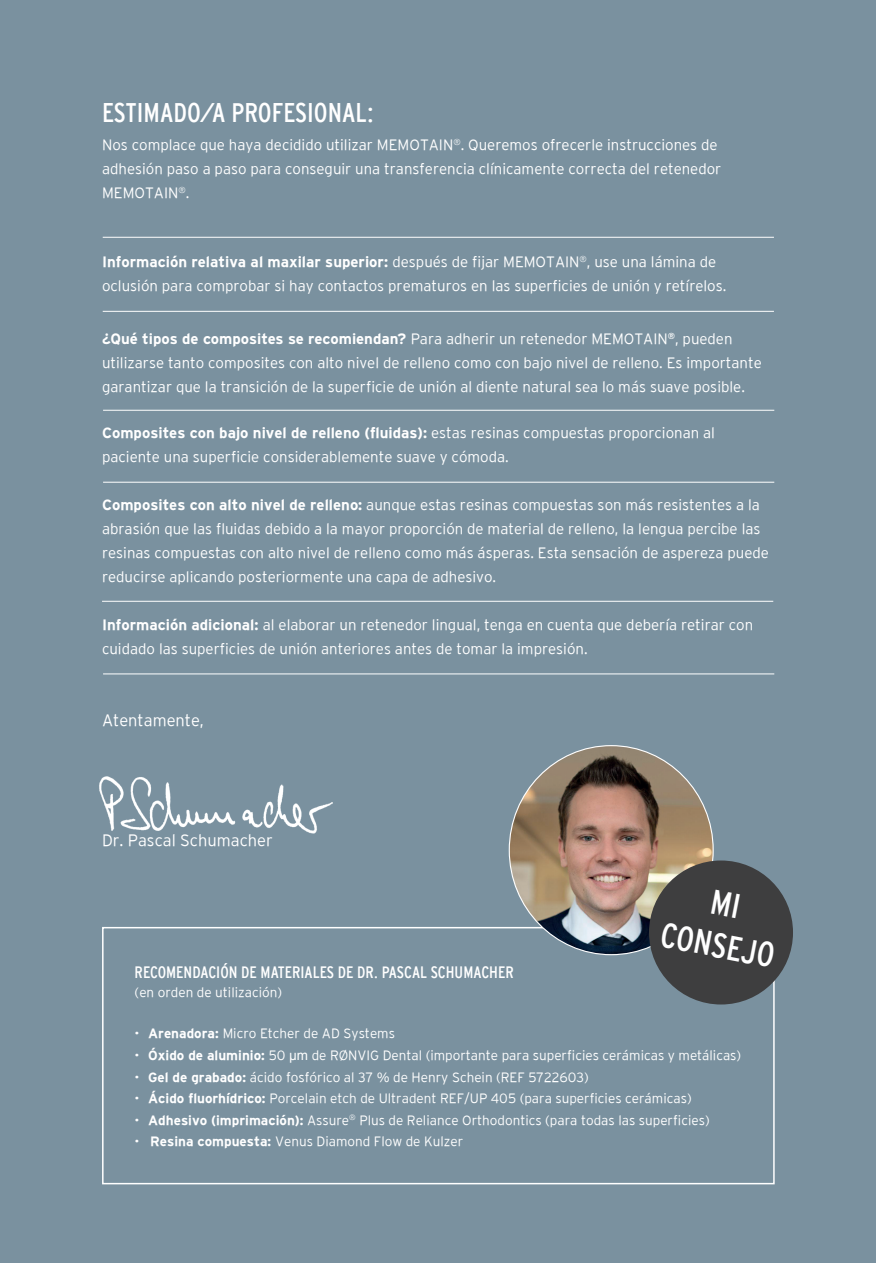
<style>
.page{position:relative;width:876px;height:1263px;background:#7a919f}
.page>*{position:absolute;margin:0;border:0;box-sizing:border-box;transform-origin:0 0}
._01_HL{font:34.5px "Interstate Cond Mono";color:#fff}
.t1{font:27px "Interstate Cond Mono";color:#fff}
.t2{font:16.5px "Interstate Cond Mono";color:#fff}
._01_HL-2{font:300 16.5px "Interstate";color:#fff}
._01_HL-3{font:300 15px/24px "Interstate";color:#fff}
.t3{font:300 13.5px "Interstate";color:#fff}
.s1{font-weight:700}
.s2{font-family:"Arial";font-weight:400}
</style>
<div class="page">
<div style="left:102px;top:927px;width:673px;height:257px;border:2px solid #fff"></div>
<hr style="left:103px;top:311px;width:671px;height:1px;background:#fff">
<hr style="left:103px;top:410px;width:671px;height:1px;background:#fff">
<hr style="left:103px;top:482px;width:671px;height:1px;background:#fff">
<hr style="left:103px;top:674px;width:671px;height:1px;background:#fff">
<hr style="left:102px;top:601px;width:671px;height:1px;background:#fff">
<hr style="left:103px;top:237px;width:671px;height:1px;background:#fff">
<img style="left:509px;top:746px;width:204px;height:209px">
<img style="left:89px;top:755px;width:260px;height:92px">
<div style="left:656px;top:868px;width:129px;height:129px;background:#3e3e3f;border-radius:50%"></div>
<div style="left:649px;top:860px;width:144px;height:144px;border:15px solid #3e3e3f;border-radius:50%"></div>
<p class="t1" style="left:102px;top:97px;width:273px">ESTIMADO/A PROFESIONAL:</p>
<p class="_01_HL-3" style="left:102px;top:133px;width:621px">Nos complace que haya decidido utilizar MEMOTAIN<sup>®</sup>. Queremos ofrecerle instrucciones de adhesión paso a paso para conseguir una transferencia clínicamente correcta del retenedor<br>MEMOTAIN<sup>®</sup>.</p>
<p class="_01_HL-3" style="left:102px;top:250px;width:626px"><span class="s1">Información relativa al maxilar superior:</span> después de fijar MEMOTAIN<sup>®</sup>, use una lámina de oclusión para comprobar si hay contactos prematuros en las superficies de unión y retírelos.</p>
<p class="_01_HL-3" style="left:102px;top:326px;width:661px"><span class="s1">¿Qué tipos de composites se recomiendan?</span> Para adherir un retenedor MEMOTAIN<sup>®</sup>, pueden utilizarse tanto composites con alto nivel de relleno como con bajo nivel de relleno. Es importante garantizar que la transición de la superficie de unión al diente natural sea lo más suave posible.</p>
<p class="_01_HL-3" style="left:102px;top:421px;width:614px"><span class="s1">Composites con bajo nivel de relleno (fluidas):</span> estas resinas compuestas proporcionan al paciente una superficie considerablemente suave y cómoda.</p>
<p class="_01_HL-3" style="left:102px;top:493px;width:668px"><span class="s1">Composites con alto nivel de relleno:</span> aunque estas resinas compuestas son más resistentes a la abrasión que las fluidas debido a la mayor proporción de material de relleno, la lengua percibe las resinas compuestas con alto nivel de relleno como más ásperas. Esta sensación de aspereza puede reducirse aplicando posteriormente una capa de adhesivo.</p>
<p class="_01_HL-3" style="left:102px;top:613px;width:653px"><span class="s1">Información adicional:</span> al elaborar un retenedor lingual, tenga en cuenta que debería retirar con cuidado las superficies de unión anteriores antes de tomar la impresión.</p>
<p class="_01_HL-2" style="left:102px;top:711px;width:103px">Atentamente,</p>
<p class="_01_HL-2" style="left:102px;top:831px;width:172px">Dr. Pascal Schumacher</p>
<p class="_01_HL" style="left:665px;top:915px;width:117px;rotate:11deg">CONSEJO</p>
<p class="t2" style="left:135px;top:963px;width:381px">RECOMENDACIÓN DE MATERIALES DE DR. PASCAL SCHUMACHER</p>
<p class="t3" style="left:135px;top:985px;width:149px">(en orden de utilización)</p>
<p class="t3" style="left:135px;top:1026px;width:262px">• <span class="s1">Arenadora:</span> Micro Etcher de AD Systems</p>
<p class="t3" style="left:135px;top:1048px;width:608px">• <span class="s1">Óxido de aluminio:</span> 50 <span class="s2">μm</span> de RØNVIG Dental (importante para superficies cerámicas y metálicas)</p>
<p class="t3" style="left:135px;top:1069px;width:456px">• <span class="s1">Gel de grabado:</span> ácido fosfórico al 37 % de Henry Schein (REF 5722603)</p>
<p class="t3" style="left:135px;top:1091px;width:558px">• <span class="s1">Ácido fluorhídrico:</span> Porcelain etch de Ultradent REF/UP 405 (para superficies cerámicas)</p>
<p class="t3" style="left:135px;top:1112px;width:576px">• <span class="s1">Adhesivo (imprimación):</span> Assure<sup>®</sup> Plus de Reliance Orthodontics (para todas las superficies)</p>
<p class="t3" style="left:135px;top:1134px;width:330px">• <span class="s1">Resina compuesta:</span> Venus Diamond Flow de Kulzer</p>
</div>
